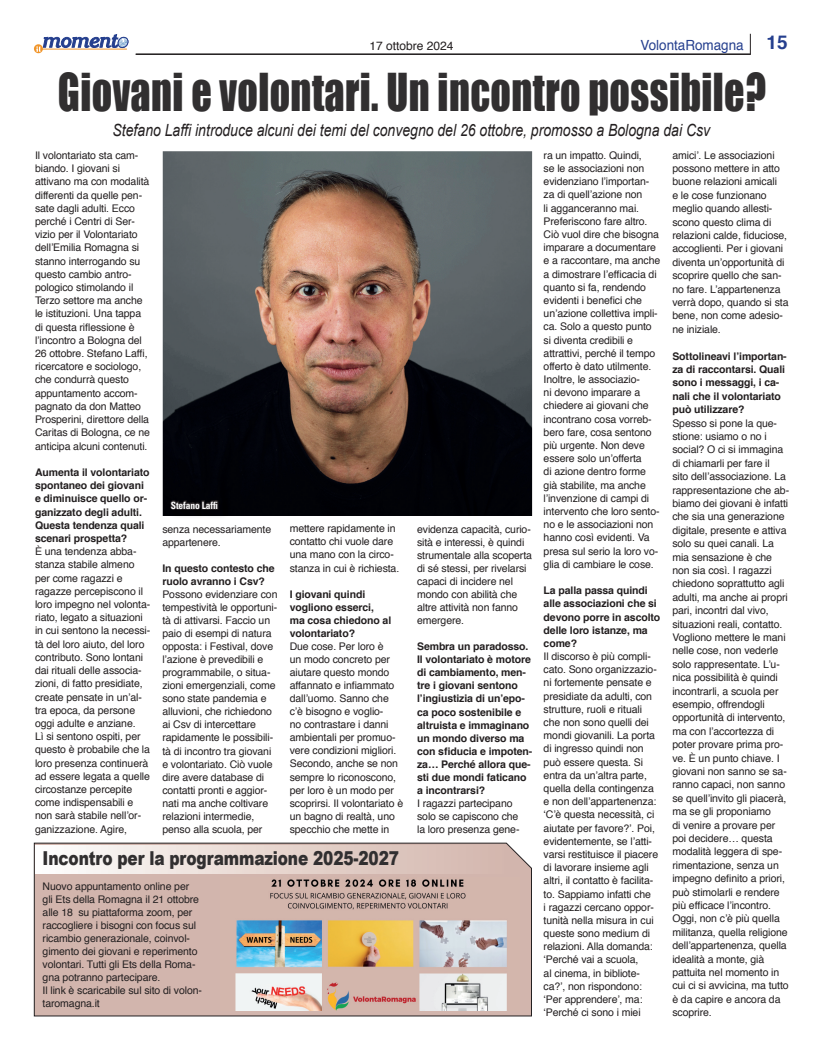
<style>
.page{position:relative;width:823px;height:1049px;background:#fff}
.page>*{position:absolute;margin:0;border:0;box-sizing:border-box;transform-origin:0 0}
.t1{font:48px "Impact";letter-spacing:.01em;color:#312f30;scale:.83 1}
.t2{font:900 19.2px "Arial";letter-spacing:-.01em;color:#312f30;scale:.8 1}
.t3{font:700 19px "Helvetica";color:#253f8e}
.t4{font:italic 16.8px "Arial";color:#231f20;scale:.83 1}
.t5{font:14px "Helvetica";color:#253f8e;scale:.96 1}
.t6{font:12px "Helvetica";color:#231f20}
.t7{font:10.5px/13.2px "Helvetica";letter-spacing:-.01em;color:#231f20}
.t8{font:700 10.5px/13px "Helvetica";letter-spacing:-.01em;color:#231f20}
.t9{font:700 condensed 10.1px "Univers LT Std";letter-spacing:-.01em;color:#fff;scale:.94 1}
</style>
<div class="page">
<hr style="left:136px;top:54px;width:614px;height:1px;background:#231f20">
<svg style="left:34px;top:44px;width:9px;height:9px"></svg>
<svg style="left:36px;top:34px;width:92px;height:18px"></svg>
<div style="left:118px;top:37px;width:10px;height:11px;border:1px solid #253f8e;border-radius:4px"></div>
<svg style="left:749px;top:34px;width:1px;height:20px"></svg>
<img style="left:163px;top:151px;width:369px;height:365px">
<svg style="left:33px;top:842px;width:499px;height:175px;background:#ceb3ac"></svg>
<img style="left:220px;top:878px;width:299px;height:133px">
<div style="left:36px;top:845px;width:467px;height:28px;background:linear-gradient(to right,#fdfdfb,#d3b4aa)"></div>
<img style="left:169px;top:499px;width:59px;height:18px">
<svg style="left:169px;top:460px;width:50px;height:52px;background:#05060a"></svg>
<p class="t6" style="left:369px;top:40px;width:86px">17 ottobre 2024</p>
<h3 class="t3" style="left:766px;top:34px;width:23px">15</h3>
<h3 class="t5" style="left:640px;top:39px;width:109px">VolontaRomagna</h3>
<h1 class="t1" style="left:58px;top:63px;width:854px">Giovani e volontari. Un incontro possibile?</h1>
<h3 class="t4" style="left:112px;top:121px;width:721px">Stefano Laffi introduce alcuni dei temi del convegno del 26 ottobre, promosso a Bologna dai Csv</h3>
<p class="t7" style="left:35px;top:149px;width:116px">Il volontariato sta cam&shy;biando. I giovani si attivano ma con modalità differenti da quelle pen&shy;sate dagli adulti. Ecco perché i Centri di Ser&shy;vizio per il Volontariato dell’Emilia Romagna si stanno interrogando su questo cambio antro&shy;pologico stimolando il<br>Terzo settore ma anche le istituzioni. Una tappa di questa riflessione è l’incontro a Bologna del<br>26 ottobre. Stefano Laffi, ricercatore e sociologo, che condurrà questo appuntamento accom&shy;pagnato da don Matteo<br>Prosperini, direttore della<br>Caritas di Bologna, ce ne anticipa alcuni contenuti.</p>
<p class="t8" style="left:35px;top:466px;width:116px">Aumenta il volontariato spontaneo dei giovani e diminuisce quello or&shy;ganizzato degli adulti.<br>Questa tendenza quali scenari prospetta?</p>
<p class="t7" style="left:35px;top:546px;width:117px">È una tendenza abba&shy;stanza stabile almeno per come ragazzi e ragazze percepiscono il loro impegno nel volonta&shy;riato, legato a situazioni in cui sentono la necessi&shy;tà del loro aiuto, del loro contributo. Sono lontani dai rituali delle associa&shy;zioni, di fatto presidiate, create pensate in un’al&shy;tra epoca, da persone oggi adulte e anziane.<br>Lì si sentono ospiti, per questo è probabile che la loro presenza continuerà ad essere legata a quelle circostanze percepite come indispensabili e non sarà stabile nell’or&shy;ganizzazione. Agire,</p>
<p class="t7" style="left:672px;top:149px;width:117px">amici’. Le associazioni possono mettere in atto buone relazioni amicali<br>e le cose funzionano meglio quando allesti&shy;scono questo clima di relazioni calde, fiduciose, accoglienti. Per i giovani diventa un’opportunità di scoprire quello che san&shy;no fare. L’appartenenza verrà dopo, quando si sta bene, non come adesio&shy;ne iniziale.</p>
<p class="t8" style="left:672px;top:350px;width:116px;line-height:13.4px">Sottolineavi l’importan&shy;za di raccontarsi. Quali sono i messaggi, i ca&shy;nali che il volontariato può utilizzare?</p>
<p class="t7" style="left:672px;top:417px;width:118px">Spesso si pone la que&shy;stione: usiamo o no i social? O ci si immagina di chiamarli per fare il<br>sito dell’associazione. La rappresentazione che ab&shy;biamo dei giovani è infatti che sia una generazione digitale, presente e attiva solo su quei canali. La mia sensazione è che non sia così. I ragazzi chiedono soprattutto agli adulti, ma anche ai propri pari, incontri dal vivo, situazioni reali, contatto.<br>Vogliono mettere le mani nelle cose, non vederle solo rappresentate. L’u&shy;nica possibilità è quindi incontrarli, a scuola per esempio, offrendogli opportunità di intervento, ma con l’accortezza di poter provare prima pro&shy;ve. È un punto chiave. I giovani non sanno se sa&shy;ranno capaci, non sanno se quell’invito gli piacerà, ma se gli proponiamo<br>di venire a provare per poi decidere… questa modalità leggera di spe&shy;rimentazione, senza un impegno definito a priori, può stimolarli e rendere più efficace l’incontro.<br>Oggi, non c’è più quella militanza, quella religione dell’appartenenza, quella idealità a monte, già pattuita nel momento in cui ci si avvicina, ma tutto è da capire e ancora da scoprire.</p>
<p class="t7" style="left:543px;top:149px;width:118px">ra un impatto. Quindi,<br>se le associazioni non evidenziano l’importan&shy;za di quell’azione non<br>li agganceranno mai.<br>Preferiscono fare altro.<br>Ciò vuol dire che bisogna imparare a documentare e a raccontare, ma anche a dimostrare l’efficacia di quanto si fa, rendendo evidenti i benefici che un’azione collettiva impli&shy;ca. Solo a questo punto si diventa credibili e attrattivi, perché il tempo offerto è dato utilmente.<br>Inoltre, le associazio-<br>ni devono imparare a chiedere ai giovani che incontrano cosa vorreb&shy;bero fare, cosa sentono più urgente. Non deve essere solo un’offerta<br>di azione dentro forme già stabilite, ma anche l’invenzione di campi di intervento che loro sento&shy;no e le associazioni non hanno così evidenti. Va presa sul serio la loro vo&shy;glia di cambiare le cose.</p>
<p class="t8" style="left:543px;top:585px;width:118px">La palla passa quindi alle associazioni che si devono porre in ascolto delle loro istanze, ma come?</p>
<p class="t7" style="left:543px;top:651px;width:116px">Il discorso è più compli&shy;cato. Sono organizzazio&shy;ni fortemente pensate e presidiate da adulti, con strutture, ruoli e rituali che non sono quelli dei mondi giovanili. La porta di ingresso quindi non può essere questa. Si entra da un’altra parte, quella della contingenza e non dell’appartenenza: ‘C’è questa necessità, ci aiutate per favore?’. Poi, evidentemente, se l’atti&shy;varsi restituisce il piacere di lavorare insieme agli altri, il contatto è facilita&shy;to. Sappiamo infatti che<br>i ragazzi cercano oppor&shy;tunità nella misura in cui queste sono medium di relazioni. Alla domanda: ‘Perché vai a scuola,<br>al cinema, in bibliote&shy;ca?’, non rispondono: ‘Per apprendere’, ma: ‘Perché ci sono i miei</p>
<p class="t9" style="left:171px;top:499px;width:51px">Stefano Laffi</p>
<p class="t7" style="left:289px;top:523px;width:111px">mettere rapidamente in contatto chi vuole dare una mano con la circo&shy;stanza in cui è richiesta.</p>
<p class="t8" style="left:289px;top:588px;width:103px">I giovani quindi vogliono esserci, ma cosa chiedono al volontariato?</p>
<p class="t7" style="left:289px;top:640px;width:115px">Due cose. Per loro è<br>un modo concreto per aiutare questo mondo affannato e infiammato dall’uomo. Sanno che c’è bisogno e voglio-<br>no contrastare i danni ambientali per promuo&shy;vere condizioni migliori.<br>Secondo, anche se non sempre lo riconoscono, per loro è un modo per scoprirsi. Il volontariato è un bagno di realtà, uno specchio che mette in</p>
<p class="t7" style="left:417px;top:523px;width:116px">evidenza capacità, curio&shy;sità e interessi, è quindi strumentale alla scoperta di sé stessi, per rivelarsi capaci di incidere nel mondo con abilità che altre attività non fanno emergere.</p>
<p class="t8" style="left:417px;top:641px;width:117px">Sembra un paradosso.<br>Il volontariato è motore di cambiamento, men&shy;tre i giovani sentono l’ingiustizia di un’epo&shy;ca poco sostenibile e altruista e immaginano un mondo diverso ma con sfiducia e impoten&shy;za… Perché allora que&shy;sti due mondi faticano a incontrarsi?</p>
<p class="t7" style="left:417px;top:797px;width:104px">I ragazzi partecipano solo se capiscono che la loro presenza gene-</p>
<p class="t7" style="left:162px;top:523px;width:110px">senza necessariamente appartenere.</p>
<p class="t8" style="left:162px;top:562px;width:114px">In questo contesto che ruolo avranno i Csv?</p>
<p class="t7" style="left:162px;top:589px;width:116px">Possono evidenziare con tempestività le opportuni&shy;tà di attivarsi. Faccio un paio di esempi di natura opposta: i Festival, dove l’azione è prevedibili e programmabile, o situa&shy;zioni emergenziali, come sono state pandemia e alluvioni, che richiedono ai Csv di intercettare rapidamente le possibili&shy;tà di incontro tra giovani e volontariato. Ciò vuole dire avere database di contatti pronti e aggior&shy;nati ma anche coltivare relazioni intermedie, penso alla scuola, per</p>
<h2 class="t2" style="left:43px;top:843px;width:447px">Incontro per la programmazione 2025-2027</h2>
<p class="t7" style="left:43px;top:880px;width:161px">Nuovo appuntamento online per gli Ets della Romagna il 21 ottobre alle 18 su piattaforma zoom, per raccogliere i bisogni con focus sul ricambio generazionale, coinvol&shy;gimento dei giovani e reperimento volontari. Tutti gli Ets della Roma&shy;gna potranno partecipare.<br>Il link è scaricabile sul sito di volon&shy;taromagna.it</p>
</div>
